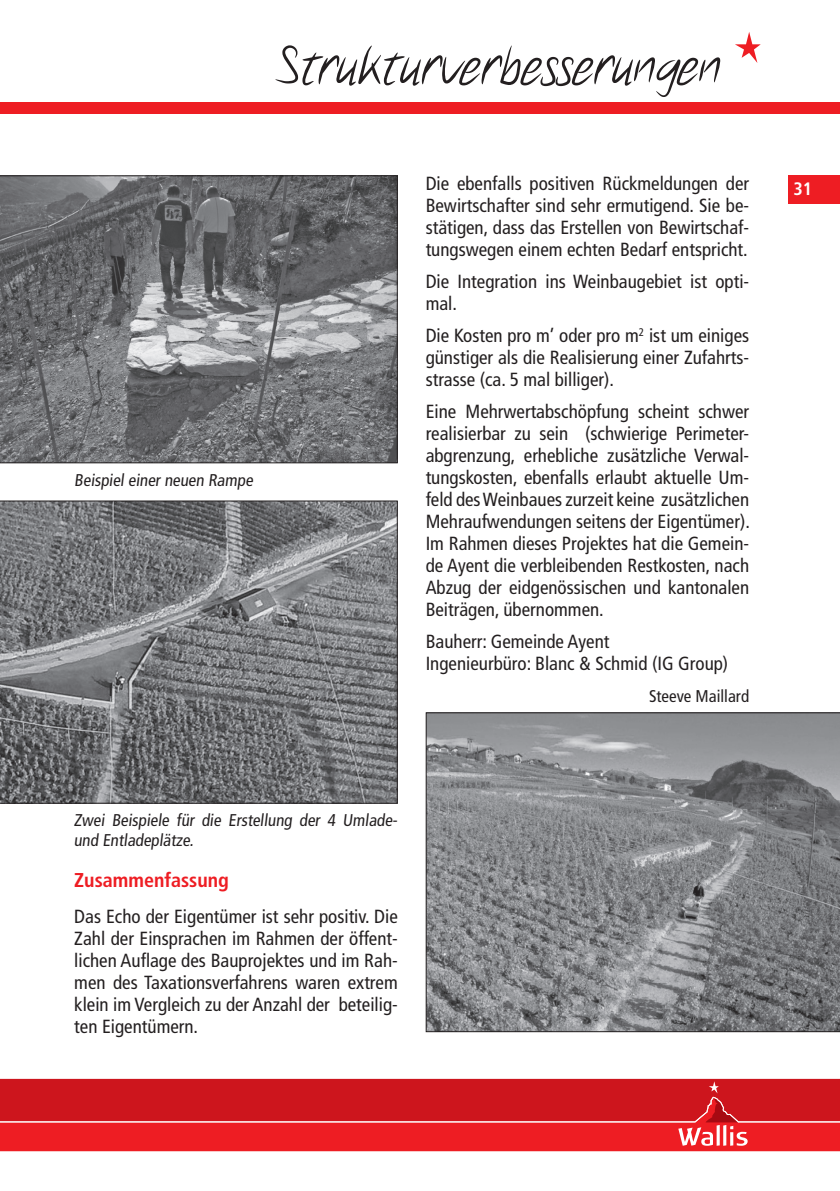
<style>
.page{position:relative;width:840px;height:1191px;background:#fff}
.page>*{position:absolute;margin:0;border:0;box-sizing:border-box;transform-origin:0 0}
.t1{font:52px "Notethis";color:#231f20}
.t2{font:700 condensed 20px "Frutiger";color:#ee1d23}
.t3{font:condensed 19px/22px "Frutiger";color:#231f20;text-align:justify}
.t4{font:700 condensed 18px "Frutiger";color:#fff}
.t5{font:condensed 17px/20px "Frutiger";color:#231f20}
</style>
<div class="page">
<div style="left:0;top:1145px;width:839px;height:6px;background:#ee1d23"></div>
<svg style="left:0;top:1078px;width:839px;height:67px;background:#d92128"></svg>
<div style="left:0;top:102px;width:839px;height:11px;background:#ee1d23"></div>
<div style="left:788px;top:176px;width:51px;height:28px;background:#ee1d23"></div>
<svg style="left:735px;top:32px;width:25px;height:31px"></svg>
<svg style="left:0;top:500px;width:397px;height:303px;background:#797a7d"></svg>
<svg style="left:425px;top:712px;width:414px;height:320px;background:#86888b"></svg>
<svg style="left:0;top:175px;width:397px;height:288px;background:#747578"></svg>
<h1 class="t1" style="left:278px;top:34px;width:444px">Strukturverbesserungen</h1>
<p class="t5" style="left:74px;top:470px;width:182px">Beispiel einer neuen Rampe</p>
<p class="t3" style="left:425px;top:173px;width:325px">Die ebenfalls positiven Rückmeldungen der Bewirtschafter sind sehr ermutigend. Sie be&shy;stätigen, dass das Erstellen von Bewirtschaf&shy;tungswegen einem echten Bedarf entspricht.</p>
<p class="t3" style="left:425px;top:271px;width:325px">Die Integration ins Weinbaugebiet ist opti&shy;mal.</p>
<p class="t3" style="left:425px;top:325px;width:325px">Die Kosten pro m’ oder pro m<sup>2</sup> ist um einiges günstiger als die Realisierung einer Zufahrts&shy;strasse (ca. 5 mal billiger).</p>
<p class="t3" style="left:425px;top:401px;width:325px">Eine Mehrwertabschöpfung scheint schwer realisierbar zu sein (schwierige Perimeter&shy;abgrenzung, erhebliche zusätzliche Verwal&shy;tungskosten, ebenfalls erlaubt aktuelle Um&shy;feld des Weinbaues zurzeit keine zusätzlichen Mehraufwendungen seitens der Eigentümer).<br>Im Rahmen dieses Projektes hat die Gemein&shy;de Ayent die verbleibenden Restkosten, nach Abzug der eidgenössischen und kantonalen Beiträgen, übernommen.</p>
<p class="t3" style="left:425px;top:631px;width:304px">Bauherr: Gemeinde Ayent<br>Ingenieurbüro: Blanc &amp; Schmid (IG Group)</p>
<p class="t5" style="left:648px;top:686px;width:102px">Steeve Maillard</p>
<p class="t5" style="left:74px;top:810px;width:327px">Zwei Beispiele für die Erstellung der 4 Umlade&shy;und Entladeplätze.</p>
<p class="t2" style="left:74px;top:868px;width:156px">Zusammenfassung</p>
<p class="t3" style="left:74px;top:905px;width:325px">Das Echo der Eigentümer ist sehr positiv. Die Zahl der Einsprachen im Rahmen der öffent&shy;lichen Auflage des Bauprojektes und im Rah&shy;men des Taxationsverfahrens waren extrem klein im Vergleich zu der Anzahl der beteilig&shy;ten Eigentümern.</p>
<p class="t4" style="left:793px;top:178px;width:20px">31</p>
</div>
